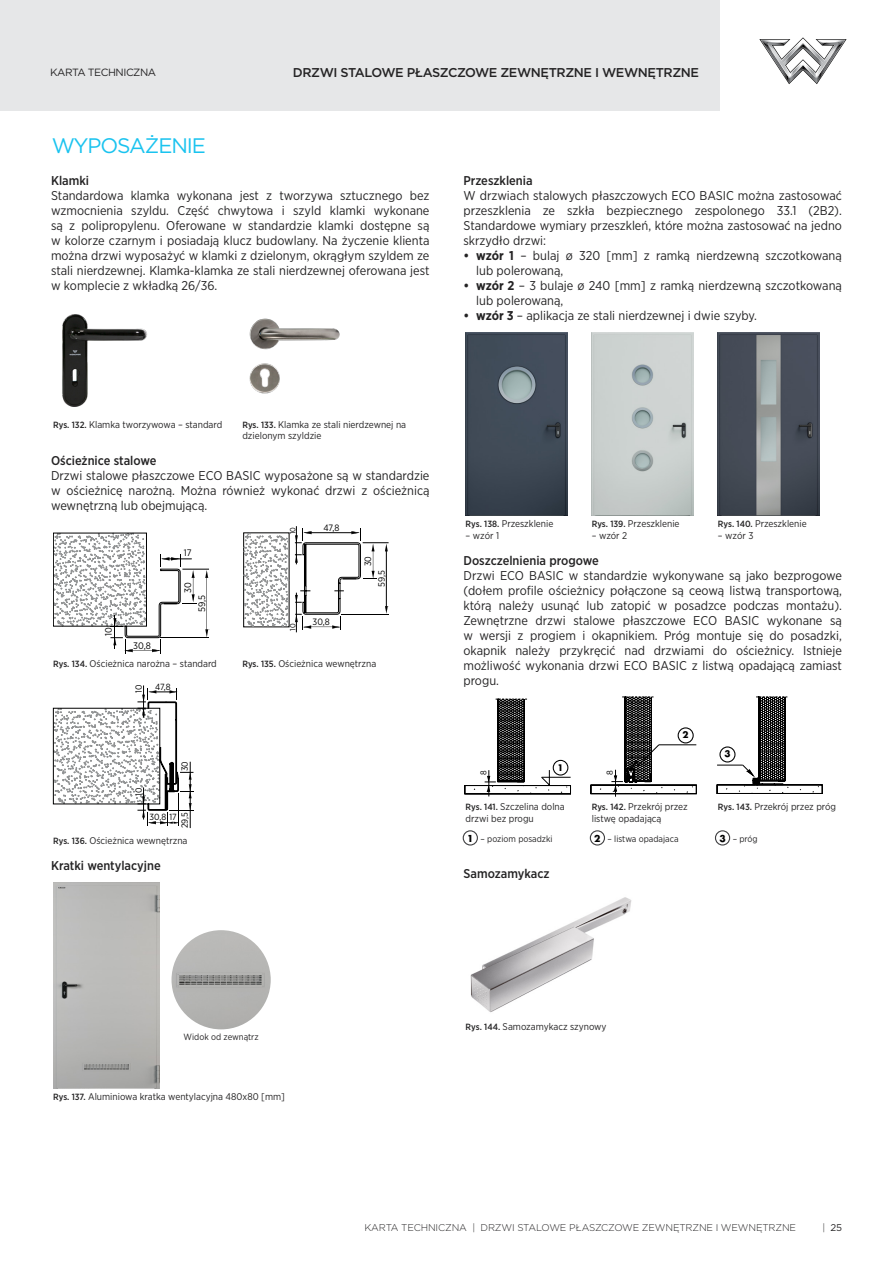
<style>
.page{position:relative;width:893px;height:1263px;background:#fff}
.page>*{position:absolute;margin:0;border:0;box-sizing:border-box;transform-origin:0 0}
.t1{font:21px "Gotham";letter-spacing:-.05em;color:#1ac3ef}
.t2{font:12.75px/15px "Gotham Narrow";color:#242324;text-align:justify}
.t3{font:500 12.75px "Gotham Narrow";color:#242324}
.t4{font:500 12.75px "Gotham";letter-spacing:-.03em;color:#242324}
.t5{font:10.5px "Gotham";letter-spacing:-.045em;color:#242324}
.t6{font:700 10.05px "Futura TEE";color:#000}
.t7{font:700 9.9px "Futura TEE";color:#000}
.t8{font:9.75px/11.7px "Gotham Narrow";color:#242324}
.t9{font:300 9.75px "Gotham";letter-spacing:-.015em;color:#242324}
.t10{font:9.75px "Gotham";color:#242324}
.t11{font:9.45px "Gotham Narrow";color:#000}
.t12{font:9.15px "Gotham Narrow";letter-spacing:-.005em;color:#000}
.t13{font:9px "Gotham Narrow";color:#242324}
.t14{font:8.85px "Gotham Narrow";color:#000}
.t15{font:8.7px "Gotham Narrow";color:#000}
.t16{font:8.4px "Gotham Narrow";color:#000}
.t17{font:7.65px "Gotham Narrow";color:#000}
.s1{font-weight:700}
.s2{font-weight:500;font-size:9px}
.s3{font-family:"Futura TEE";font-weight:700;font-size:10.5px;color:#000}
.s4{font-weight:300}
</style>
<div class="page">
<div style="left:0;top:0;width:721px;height:111px;background:#e6e7e8"></div>
<svg style="left:759px;top:37px;width:88px;height:47px"></svg>
<img style="left:62px;top:314px;width:85px;height:93px">
<img style="left:249px;top:318px;width:91px;height:76px">
<svg style="left:53px;top:533px;width:156px;height:121px"></svg>
<hr style="left:296px;top:593px;width:1px;height:39px;background:#000">
<hr style="left:296px;top:526px;width:1px;height:38px;background:#000">
<svg style="left:295px;top:528px;width:94px;height:102px"></svg>
<svg style="left:243px;top:533px;width:46px;height:94px"></svg>
<svg style="left:53px;top:685px;width:140px;height:143px"></svg>
<img style="left:53px;top:882px;width:106px;height:206px">
<img style="left:172px;top:930px;width:99px;height:99px;border-radius:50px">
<img style="left:466px;top:332px;width:101px;height:183px">
<img style="left:592px;top:332px;width:101px;height:183px">
<img style="left:718px;top:332px;width:101px;height:183px">
<svg style="left:465px;top:698px;width:106px;height:98px"></svg>
<svg style="left:590px;top:696px;width:107px;height:101px"></svg>
<svg style="left:717px;top:696px;width:106px;height:98px"></svg>
<div style="left:720px;top:747px;width:15px;height:15px;background:#fff;border-radius:50%"></div>
<div style="left:719px;top:746px;width:16px;height:16px;border:1px solid #000;border-radius:50%"></div>
<img style="left:470px;top:897px;width:162px;height:116px">
<div style="left:463px;top:830px;width:15px;height:15px;border:1px solid #404042;border-radius:50%"></div>
<div style="left:590px;top:830px;width:15px;height:15px;border:1px solid #404042;border-radius:50%"></div>
<div style="left:715px;top:830px;width:15px;height:15px;border:1px solid #404042;border-radius:50%"></div>
<p class="t5" style="left:50px;top:66px;width:108px">KARTA TECHNICZNA</p>
<p class="t4" style="left:293px;top:65px;width:408px">DRZWI STALOWE PŁASZCZOWE ZEWNĘTRZNE I WEWNĘTRZNE</p>
<h1 class="t1" style="left:52px;top:132px;width:156px">WYPOSAŻENIE</h1>
<p class="t3" style="left:51px;top:172px;width:40px">Klamki</p>
<p class="t2" style="left:51px;top:187px;width:380px">Standardowa klamka wykonana jest z tworzywa sztucznego bez wzmocnienia szyldu. Część chwytowa i szyld klamki wykonane są z polipropylenu. Oferowane w standardzie klamki dostępne są w kolorze czarnym i posiadają klucz budowlany. Na życzenie klienta można drzwi wyposażyć w klamki z dzielonym, okrągłym szyldem ze stali nierdzewnej. Klamka-klamka ze stali nierdzewnej oferowana jest w komplecie z wkładką 26/36.</p>
<p class="t3" style="left:463px;top:172px;width:71px">Przeszklenia</p>
<p class="t2" style="left:463px;top:187px;width:380px">W drzwiach stalowych płaszczowych ECO BASIC można zastosować przeszklenia ze szkła bezpiecznego zespolonego 33.1 (2B2).<br>Standardowe wymiary przeszkleń, które można zastosować na jedno skrzydło drzwi:</p>
<p class="t2" style="left:476px;top:247px;width:367px;text-indent:-13px"><span class="s1">• wzór 1</span> – bulaj ø 320 [mm] z ramką nierdzewną szczotkowaną lub polerowaną,</p>
<p class="t2" style="left:476px;top:277px;width:367px;text-indent:-13px"><span class="s1">• wzór 2</span> – 3 bulaje ø 240 [mm] z ramką nierdzewną szczotkowaną lub polerowaną,</p>
<p class="t2" style="left:463px;top:307px;width:295px"><span class="s1">• wzór 3</span> – aplikacja ze stali nierdzewnej i dwie szyby.</p>
<p class="t8" style="left:53px;top:418px;width:171px"><span class="s2">Rys. 132.</span> Klamka tworzywowa – standard</p>
<p class="t8" style="left:242px;top:418px;width:165px"><span class="s2">Rys. 133.</span> Klamka ze stali nierdzewnej na dzielonym szyldzie</p>
<p class="t3" style="left:51px;top:453px;width:107px">Ościeżnice stalowe</p>
<p class="t2" style="left:51px;top:468px;width:380px">Drzwi stalowe płaszczowe ECO BASIC wyposażone są w standardzie w ościeżnicę narożną. Można również wykonać drzwi z ościeżnicą wewnętrzną lub obejmującą.</p>
<p class="t11" style="left:184px;top:547px;width:9px">17</p>
<p class="t12" style="left:324px;top:522px;width:17px">47,8</p>
<p class="t17" style="left:288px;top:534px;width:9px;rotate:-90deg">10</p>
<p class="t12" style="left:362px;top:566px;width:12px;rotate:-90deg">30</p>
<p class="t11" style="left:103px;top:636px;width:10px;rotate:-90deg">10</p>
<p class="t11" style="left:133px;top:639px;width:19px">30,8</p>
<p class="t11" style="left:182px;top:593px;width:12px;rotate:-90deg">30</p>
<p class="t11" style="left:196px;top:612px;width:19px;rotate:-90deg">59,5</p>
<p class="t17" style="left:288px;top:631px;width:9px;rotate:-90deg">10</p>
<p class="t12" style="left:313px;top:616px;width:19px">30,8</p>
<p class="t12" style="left:376px;top:587px;width:18px;rotate:-90deg">59,5</p>
<p class="t8" style="left:53px;top:657px;width:165px"><span class="s2">Rys. 134.</span> Ościeżnica narożna – standard</p>
<p class="t8" style="left:242px;top:657px;width:135px"><span class="s2">Rys. 135.</span> Ościeżnica wewnętrzna</p>
<p class="t14" style="left:155px;top:682px;width:17px">47,8</p>
<p class="t14" style="left:133px;top:693px;width:10px;rotate:-90deg">10</p>
<p class="t14" style="left:133px;top:796px;width:10px;rotate:-90deg">10</p>
<p class="t14" style="left:179px;top:771px;width:12px;rotate:-90deg">30</p>
<p class="t14" style="left:179px;top:828px;width:18px;rotate:-90deg">29,5</p>
<p class="t8" style="left:53px;top:834px;width:136px"><span class="s2">Rys. 136.</span> Ościeżnica wewnętrzna</p>
<p class="t3" style="left:51px;top:857px;width:111px">Kratki wentylacyjne</p>
<p class="t14" style="left:150px;top:812px;width:29px">30,8 17</p>
<p class="t8" style="left:466px;top:518px;width:89px"><span class="s2">Rys. 138.</span> Przeszklenie</p>
<p class="t8" style="left:466px;top:529px;width:35px">– wzór 1</p>
<p class="t8" style="left:592px;top:518px;width:89px"><span class="s2">Rys. 139.</span> Przeszklenie</p>
<p class="t8" style="left:592px;top:529px;width:37px">– wzór 2</p>
<p class="t8" style="left:718px;top:518px;width:90px"><span class="s2">Rys. 140.</span> Przeszklenie</p>
<p class="t8" style="left:718px;top:529px;width:37px">– wzór 3</p>
<p class="t3" style="left:463px;top:553px;width:137px">Doszczelnienia progowe</p>
<p class="t2" style="left:463px;top:568px;width:380px">Drzwi ECO BASIC w standardzie wykonywane są jako bezprogowe (dołem profile ościeżnicy połączone są ceową listwą transportową, którą należy usunąć lub zatopić w posadzce podczas montażu).<br>Zewnętrzne drzwi stalowe płaszczowe ECO BASIC wykonane są w wersji z progiem i okapnikiem. Próg montuje się do posadzki, okapnik należy przykręcić nad drzwiami do ościeżnicy. Istnieje możliwość wykonania drzwi ECO BASIC z listwą opadającą zamiast progu.</p>
<p class="t16" style="left:478px;top:775px;width:6px;rotate:-90deg">8</p>
<p class="t7" style="left:558px;top:761px;width:7px">1</p>
<p class="t15" style="left:604px;top:775px;width:6px;rotate:-90deg">8</p>
<p class="t6" style="left:683px;top:729px;width:8px">2</p>
<p class="t6" style="left:724px;top:748px;width:8px">3</p>
<p class="t8" style="left:466px;top:801px;width:101px"><span class="s2">Rys. 141.</span> Szczelina dolna drzwi bez progu</p>
<p class="t8" style="left:592px;top:801px;width:97px"><span class="s2">Rys. 142.</span> Przekrój przez listwę opadającą</p>
<p class="t8" style="left:718px;top:801px;width:120px"><span class="s2">Rys. 143.</span> Przekrój przez próg</p>
<p class="t13" style="left:467px;top:833px;width:87px"><span class="s3">1</span> – poziom posadzki</p>
<p class="t13" style="left:594px;top:833px;width:86px"><span class="s3">2</span> – listwa opadajaca</p>
<p class="t13" style="left:719px;top:833px;width:40px"><span class="s3">3</span> – próg</p>
<p class="t3" style="left:463px;top:866px;width:88px">Samozamykacz</p>
<p class="t13" style="left:184px;top:1031px;width:77px">Widok od zewnątrz</p>
<p class="t8" style="left:53px;top:1091px;width:233px"><span class="s2">Rys. 137.</span> Aluminiowa kratka wentylacyjna 480x80 [mm]</p>
<p class="t8" style="left:466px;top:1021px;width:142px"><span class="s2">Rys. 144.</span> Samozamykacz szynowy</p>
<p class="t9" style="left:364px;top:1221px;width:433px">KARTA TECHNICZNA | DRZWI STALOWE PŁASZCZOWE ZEWNĘTRZNE I WEWNĘTRZNE</p>
<p class="t10" style="left:822px;top:1221px;width:21px"><span class="s4">|</span> 25</p>
</div>
